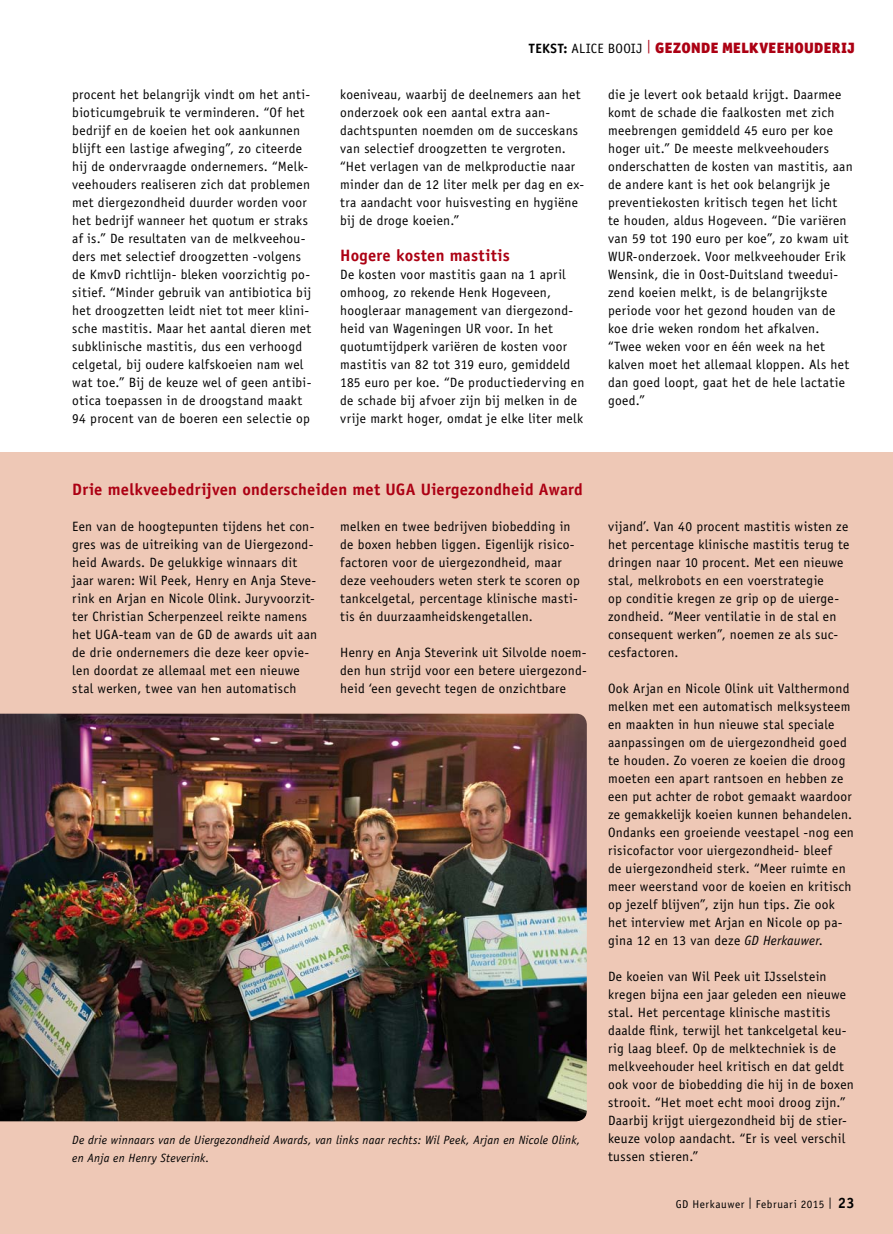
<style>
.page{position:relative;width:893px;height:1234px;background:#fff}
.page>*{position:absolute;margin:0;border:0;box-sizing:border-box;transform-origin:0 0}
.t1{font:700 16.5px "Officina Sans Std";letter-spacing:.015em;color:#ac0013}
.t2{font:900 15px "Officina Sans ITC Std";color:#ac0013}
.t3{font:13.5px/18px "Officina Sans Std";letter-spacing:.02em;color:#000}
.t4{font:700 13.5px "Officina Sans Std";letter-spacing:.045em;color:#000}
.t5{font:italic 12px/18px "Officina Sans Std";letter-spacing:.02em;color:#000}
.t6{font:11.25px "Officina Sans Std";letter-spacing:.045em;color:#000}
.s1{font-weight:400}
.s2{font-style:italic}
.s3{font-weight:700;font-size:15px}
</style>
<div class="page">
<div style="left:0;top:453px;width:893px;height:780px;background:#eec8b6"></div>
<img style="left:0;top:713px;width:587px;height:407px">
<p class="t3" style="left:72px;top:85px;width:241px">procent het belangrijk vindt om het anti&shy;bioticumgebruik te verminderen. “Of het bedrijf en de koeien het ook aankunnen blijft een lastige afweging”, zo citeerde hij de ondervraagde ondernemers. “Melk&shy;veehouders realiseren zich dat problemen met diergezondheid duurder worden voor het bedrijf wanneer het quotum er straks af is.” De resultaten van de melkveehou&shy;ders met selectief droogzetten -volgens de KmvD richtlijn- bleken voorzichtig po&shy;sitief. “Minder gebruik van antibiotica bij het droogzetten leidt niet tot meer klini&shy;sche mastitis. Maar het aantal dieren met subklinische mastitis, dus een verhoogd celgetal, bij oudere kalfskoeien nam wel wat toe.” Bij de keuze wel of geen antibi&shy;otica toepassen in de droogstand maakt 94 procent van de boeren een selectie op</p>
<p class="t4" style="left:529px;top:40px;width:50px">tekst: <span class="s1">alice</span></p>
<p class="t3" style="left:608px;top:40px;width:8px">booij</p>
<p class="t2" style="left:647px;top:38px;width:28px"><sup>|</sup> GEZONDE</p>
<p class="t2" style="left:722px;top:38px;width:11px">MELKVEEHOUDE</p>
<p class="t2" style="left:832px;top:38px;width:24px">RIJ</p>
<p class="t3" style="left:340px;top:85px;width:246px">koeniveau, waarbij de deelnemers aan het onderzoek ook een aantal extra aan&shy;dachtspunten noemden om de succeskans van selectief droogzetten te vergroten. “Het verlagen van de melkproductie naar minder dan de 12 liter melk per dag en ex&shy;tra aandacht voor huisvesting en hygiëne bij de droge koeien.”</p>
<p class="t1" style="left:340px;top:245px;width:171px">H ogere kosten mastitis</p>
<p class="t3" style="left:340px;top:265px;width:246px">De kosten voor mastitis gaan na 1 april omhoog, zo rekende Henk Hogeveen, hoogleraar management van diergezond&shy;heid van Wageningen UR voor. In het quotumtijdperk variëren de kosten voor mastitis van 82 tot 319 euro, gemiddeld 185 euro per koe. “De productiederving en de schade bij afvoer zijn bij melken in de vrije markt hoger, omdat je elke liter melk</p>
<p class="t3" style="left:608px;top:85px;width:246px">die je levert ook betaald krijgt. Daarmee komt de schade die faalkosten met zich meebrengen gemiddeld 45 euro per koe hoger uit.” De meeste melkveehouders onderschatten de kosten van mastitis, aan de andere kant is het ook belangrijk je preventiekosten kritisch tegen het licht<br>te houden, aldus Hogeveen. “Die variëren van 59 tot 190 euro per koe”, zo kwam uit WUR-onderzoek. Voor melkveehouder Erik Wensink, die in Oost-Duitsland tweedui&shy;zend koeien melkt, is de belangrijkste periode voor het gezond houden van de koe drie weken rondom het afkalven. “Twee weken voor en één week na het kalven moet het allemaal kloppen. Als het dan goed loopt, gaat het de hele lactatie goed.”</p>
<p class="t1" style="left:72px;top:479px;width:512px">Drie melkveebedrijven onderscheiden met UGA Uiergezondheid Award</p>
<p class="t3" style="left:72px;top:517px;width:246px">Een van de hoogtepunten tijdens het con&shy;gres was de uitreiking van de Uiergezond&shy;heid Awards. De gelukkige winnaars dit jaar waren: Wil Peek, Henry en Anja Steve&shy;rink en Arjan en Nicole Olink. Juryvoorzit&shy;ter Christian Scherpenzeel reikte namens het UGA-team van de GD de awards uit aan de drie ondernemers die deze keer opvie&shy;len doordat ze allemaal met een nieuwe stal werken, twee van hen automatisch</p>
<p class="t3" style="left:340px;top:517px;width:241px">melken en twee bedrijven biobedding in de boxen hebben liggen. Eigenlijk risico&shy;factoren voor de uiergezondheid, maar deze veehouders weten sterk te scoren op tankcelgetal, percentage klinische masti&shy;tis én duurzaamheidskengetallen.</p>
<p class="t3" style="left:340px;top:643px;width:248px;text-align:justify">Henry en Anja Steverink uit Silvolde noem&shy;den hun strijd voor een betere uiergezond&shy;heid ‘een gevecht tegen de onzichtbare</p>
<p class="t5" style="left:72px;top:1130px;width:509px">De drie winnaars van de Uiergezondheid Awards, van links naar rechts: Wil Peek, Arjan en Nicole Olink, en Anja en Henry Steverink.</p>
<p class="t3" style="left:608px;top:517px;width:243px">vijand’. Van 40 procent mastitis wisten ze het percentage klinische mastitis terug te dringen naar 10 procent. Met een nieuwe stal, melkrobots en een voerstrategie<br>op conditie kregen ze grip op de uierge&shy;zondheid. “Meer ventilatie in de stal en consequent werken”, noemen ze als suc&shy;cesfactoren.</p>
<p class="t3" style="left:608px;top:679px;width:247px">Ook Arjan en Nicole Olink uit Valthermond melken met een automatisch melksysteem en maakten in hun nieuwe stal speciale aanpassingen om de uiergezondheid goed te houden. Zo voeren ze koeien die droog moeten een apart rantsoen en hebben ze een put achter de robot gemaakt waardoor ze gemakkelijk koeien kunnen behandelen.<br>Ondanks een groeiende veestapel -nog een risicofactor voor uiergezondheid- bleef<br>de uiergezondheid sterk. “Meer ruimte en meer weerstand voor de koeien en kritisch op jezelf blijven”, zijn hun tips. Zie ook het interview met Arjan en Nicole op pa&shy;gina 12 en 13 van deze <span class="s2">GD Herkauwer</span>.</p>
<p class="t3" style="left:608px;top:967px;width:247px">De koeien van Wil Peek uit IJsselstein kregen bijna een jaar geleden een nieuwe stal. Het percentage klinische mastitis daalde flink, terwijl het tankcelgetal keu&shy;rig laag bleef. Op de melktechniek is de melkveehouder heel kritisch en dat geldt ook voor de biobedding die hij in de boxen strooit. “Het moet echt mooi droog zijn.” Daarbij krijgt uiergezondheid bij de stier&shy;keuze volop aandacht. “Er is veel verschil tussen stieren.”</p>
<p class="t6" style="left:676px;top:1197px;width:180px">GD Herkauwer | Februari 2015 | <span class="s3">23</span></p>
</div>
